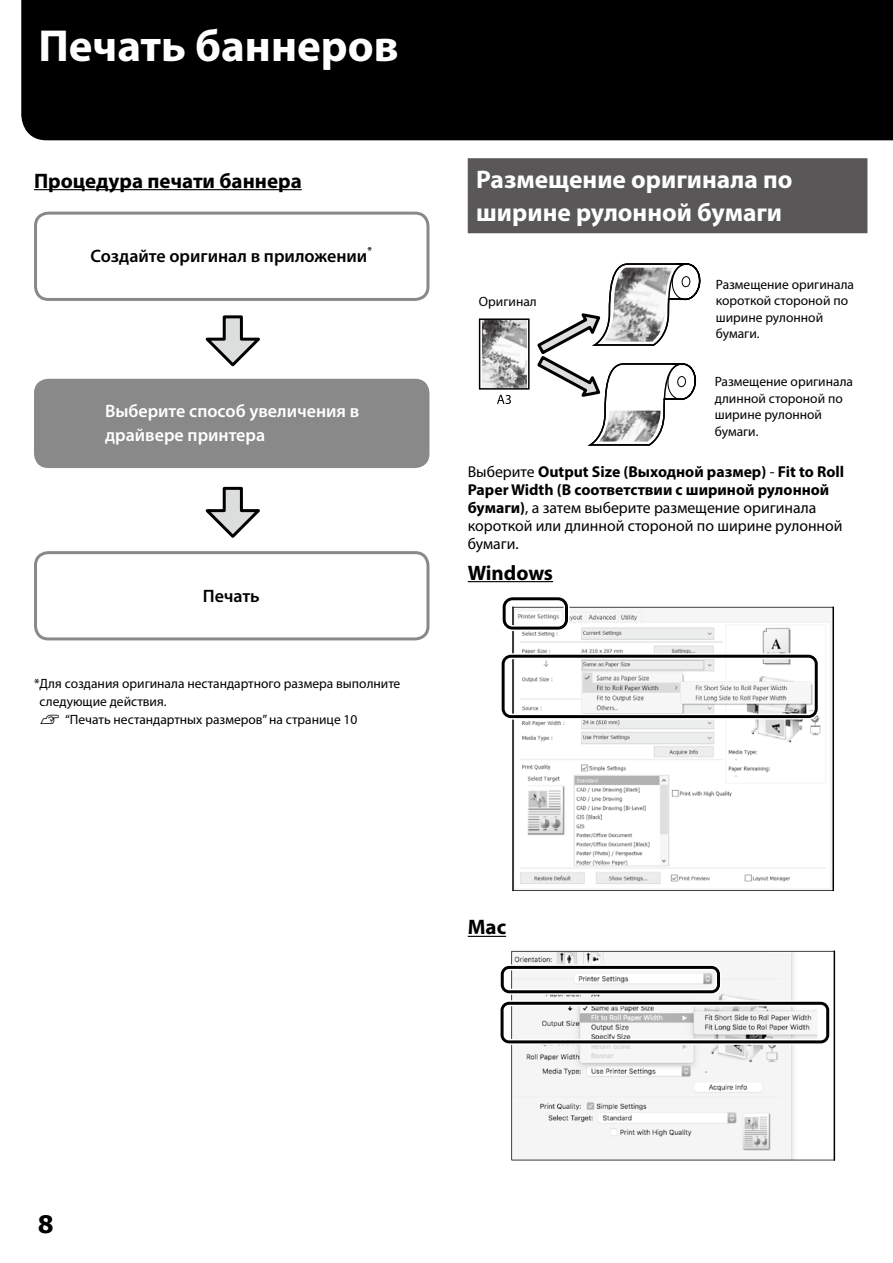
<style>
.page{position:relative;width:893px;height:1263px;background:#fff}
.page>*{position:absolute;margin:0;border:0;box-sizing:border-box;transform-origin:0 0}
.t1{font:700 45px "Myriad Pro";color:#fff}
.t2{font:700 25.5px/33px "Myriad Pro";color:#fff}
.t3{font:700 24px "Tahoma";color:#000}
.t4{font:700 21px "Myriad Pro";color:#000}
.t5{font:600 18px/24px "Myriad Pro";color:#fff}
.t6{font:600 18px "Myriad Pro";color:#000}
.t7{font:15.75px/18px "Myriad Pro";color:#000}
.t8{font:13.5px/16.5px "Myriad Pro";color:#000}
.t9{font:600 10.5px "Myriad Pro";color:#000}
.s1{font-family:"TP Publication Group Icons 4 AAA"}
.s2{font-weight:700}
</style>
<div class="page">
<div style="left:468px;top:158px;width:399px;height:75px;background:#595757"></div>
<hr style="left:468px;top:581px;width:85px;height:1px;background:#000">
<hr style="left:468px;top:936px;width:38px;height:1px;background:#000">
<svg style="left:479px;top:318px;width:51px;height:72px"></svg>
<img style="left:482px;top:321px;width:44px;height:66px">
<svg style="left:537px;top:263px;width:163px;height:183px"></svg>
<svg style="left:497px;top:395px;width:14px;height:9px"></svg>
<img style="left:514px;top:631px;width:317px;height:258px">
<svg style="left:514px;top:890px;width:318px;height:1px"></svg>
<hr style="left:832px;top:606px;width:2px;height:285px;background:#000">
<hr style="left:512px;top:606px;width:2px;height:285px;background:#000">
<svg style="left:501px;top:653px;width:319px;height:69px"></svg>
<svg style="left:502px;top:597px;width:332px;height:34px"></svg>
<svg style="left:511px;top:951px;width:323px;height:209px;fill:#f5f5f6"></svg>
<hr style="left:834px;top:950px;width:1px;height:211px;background:#000">
<svg style="left:500px;top:964px;width:331px;height:84px"></svg>
<div style="left:21px;top:0;width:872px;height:140px;background:#000"></div>
<hr style="left:34px;top:189px;width:268px;height:1px;background:#000">
<div style="left:34px;top:212px;width:395px;height:89px;border:3px solid #898989;border-radius:13px"></div>
<div style="left:36px;top:380px;width:392px;height:86px;background:#898989;border-radius:13px"></div>
<div style="left:34px;top:379px;width:395px;height:89px;border:3px solid #898989;border-radius:13px"></div>
<div style="left:34px;top:551px;width:395px;height:89px;border:3px solid #898989;border-radius:13px"></div>
<svg style="left:205px;top:315px;width:55px;height:52px"></svg>
<svg style="left:205px;top:486px;width:55px;height:52px"></svg>
<h1 class="t1" style="left:38px;top:16px;width:362px">Печать баннеров</h1>
<h3 class="t4" style="left:34px;top:167px;width:269px">Процедура печати баннера</h3>
<p class="t9" style="left:367px;top:244px;width:6px">*</p>
<h3 class="t6" style="left:91px;top:245px;width:278px">Создайте оригинал в приложении</h3>
<h3 class="t5" style="left:105px;top:399px;width:256px">Выберите способ увеличения в драйвере принтера</h3>
<h3 class="t6" style="left:203px;top:584px;width:59px">Печать</h3>
<p class="t8" style="left:40px;top:675px;width:362px;line-height:18px;text-indent:-6px">*Для создания оригинала нестандартного размера выполните следующие действия.<br><span class="s1">U</span> “Печать нестандартных размеров” на странице 10</p>
<h2 class="t2" style="left:476px;top:162px;width:318px">Размещение оригинала по ширине рулонной бумаги</h2>
<p class="t8" style="left:479px;top:293px;width:59px">Оригинал</p>
<p class="t8" style="left:716px;top:276px;width:140px">Размещение оригинала короткой стороной по ширине рулонной бумаги.</p>
<p class="t8" style="left:715px;top:373px;width:140px">Размещение оригинала длинной стороной по ширине рулонной бумаги.</p>
<p class="t7" style="left:468px;top:462px;width:378px">Выберите <span class="s2">Output Size (Выходной размер)</span> - <span class="s2">Fit to Roll Paper Width (В соответствии с шириной рулонной бумаги)</span>, а затем выберите размещение оригинала короткой или длинной стороной по ширине рулонной бумаги.</p>
<h3 class="t4" style="left:468px;top:559px;width:87px">Windows</h3>
<h3 class="t4" style="left:468px;top:913px;width:40px">Mac</h3>
<h3 class="t3" style="left:38px;top:1207px;width:17px">8</h3>
</div>
